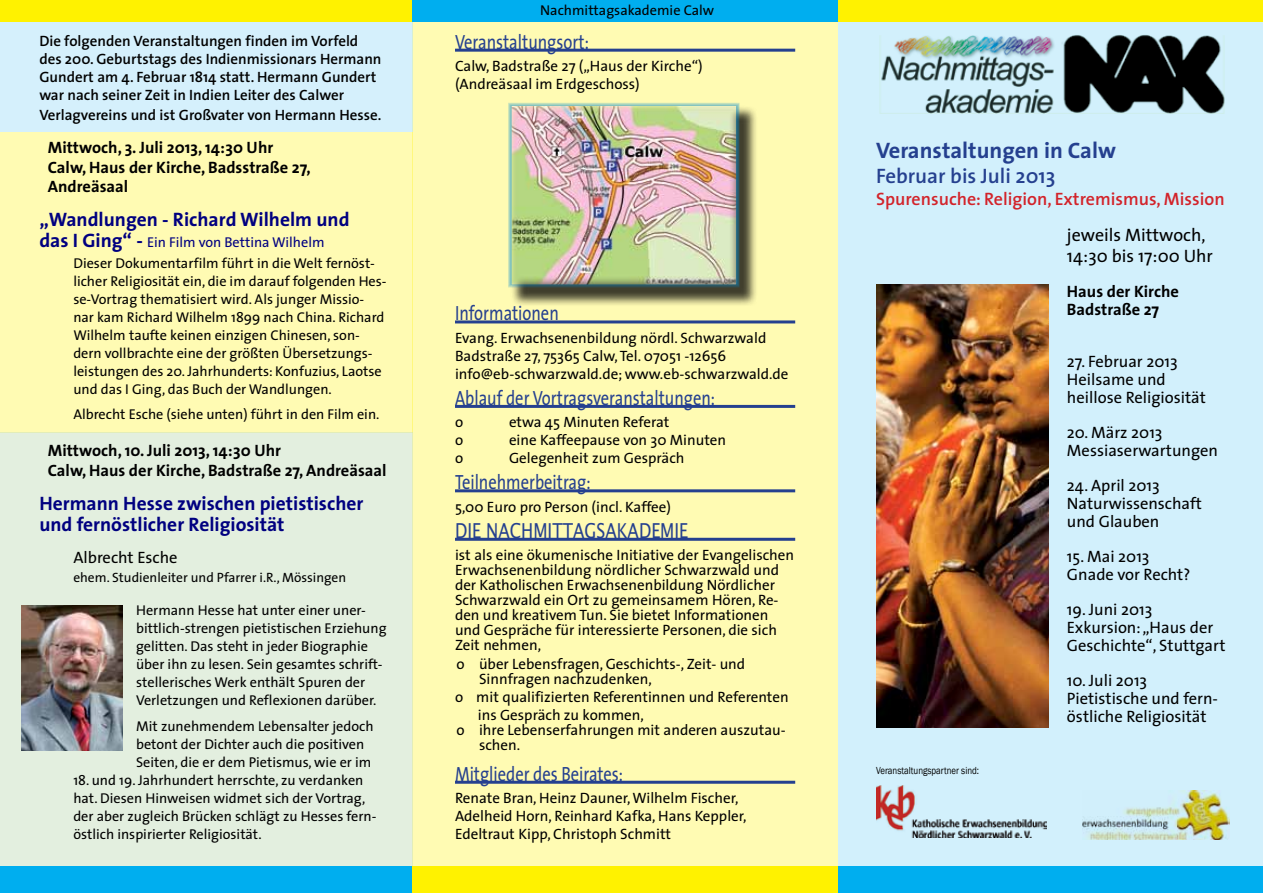
<style>
.page{position:relative;width:1263px;height:893px;background:#fff}
.page>*{position:absolute;margin:0;border:0;box-sizing:border-box;transform-origin:0 0}
.t1{font:700 22.5px "The Sans";color:#25408f}
.t2{font:600 21px "The Sans";color:#25408f}
.t3{font:20.7px "The Sans";color:#25408f;scale:.8 1}
.t4{font:20.7px "Lucida Sans Unicode";color:#25408f;scale:.8 1}
.t5{font:700 19.5px/21px "The Sans";color:#000080}
.t6{font:600 18px "The Sans";color:#d2232a}
.t7{font:18px/21.6px "The Sans";color:#000}
.t8{font:16.5px/18px "The Sans";color:#000}
.t9{font:700 16.5px/19.8px "The Sans";color:#000}
.t10{font:15px/15px "The Sans";color:#000}
.t11{font:600 15px/18px "The Sans";color:#000}
.t12{font:14.25px/18px "The Sans";color:#000}
.t13{font:13.5px "The Sans";color:#000}
.t14{font:10.5px "Franklin Gothic";color:#000;scale:.84 1}
.s1{font-weight:700;font-size:19.5px;color:#000080}
.s2{color:#000080}
</style>
<div class="page">
<div style="left:0;top:132px;width:412px;height:300px;background:#fffbb3"></div>
<div style="left:412px;top:20px;width:426px;height:873px;background:#fffbb3"></div>
<div style="left:0;top:432px;width:412px;height:461px;background:#e3efdf"></div>
<div style="left:0;top:17px;width:412px;height:115px;background:#d5f0fc"></div>
<div style="left:838px;top:0;width:425px;height:893px;background:#d2f0fc"></div>
<div style="left:0;top:866px;width:1263px;height:27px;background:#00aeef"></div>
<div style="left:0;top:0;width:1263px;height:21px;background:#fff200"></div>
<div style="left:412px;top:866px;width:426px;height:27px;background:#fff200"></div>
<div style="left:412px;top:0;width:426px;height:21px;background:#00aeef"></div>
<img style="left:1082px;top:791px;width:148px;height:48px">
<img style="left:876px;top:786px;width:170px;height:51px">
<hr style="left:455px;top:49px;width:340px;height:3px;background:#25408f">
<hr style="left:455px;top:320px;width:340px;height:3px;background:#25408f">
<hr style="left:455px;top:405px;width:340px;height:3px;background:#25408f">
<hr style="left:455px;top:489px;width:340px;height:3px;background:#25408f">
<hr style="left:455px;top:538px;width:340px;height:3px;background:#25408f">
<hr style="left:455px;top:781px;width:340px;height:3px;background:#25408f">
<div style="left:510px;top:105px;width:248px;height:202px;background:#000;opacity:.75"></div>
<img style="left:512px;top:107px;width:223px;height:177px">
<img style="left:880px;top:35px;width:345px;height:78px">
<img style="left:22px;top:605px;width:100px;height:145px">
<img style="left:876px;top:285px;width:173px;height:442px">
<p class="t11" style="left:39px;top:32px;width:344px">Die folgenden Veranstaltungen finden im Vorfeld des 200. Geburtstags des Indienmissionars Hermann Gundert am 4. Februar 1814 statt. Hermann Gundert war nach seiner Zeit in Indien Leiter des Calwer</p>
<p class="t11" style="left:39px;top:106px;width:344px">Verlagvereins und ist Großvater von Hermann Hesse.</p>
<p class="t9" style="left:48px;top:137px;width:264px">Mittwoch, 3. Juli 2013, 14:30 Uhr<br>Calw, Haus der Kirche, Badsstraße 27,<br>Andreäsaal</p>
<h3 class="t5" style="left:39px;top:209px;width:312px">„Wandlungen - Richard Wilhelm und</h3>
<p class="t12" style="left:73px;top:231px;width:303px;line-height:21px;text-indent:-34px"><span class="s1">das I Ging“ -</span> <span class="s2">Ein Film von Bettina Wilhelm<br></span>Dieser Dokumentarfilm führt in die Welt fernöst-</p>
<p class="t12" style="left:73px;top:272px;width:315px">licher Religiosität ein, die im darauf folgenden Hes&shy;se-Vortrag thematisiert wird. Als junger Missio&shy;nar kam Richard Wilhelm 1899 nach China. Richard Wilhelm taufte keinen einzigen Chinesen, son&shy;dern vollbrachte eine der größten Übersetzungs&shy;leistungen des 20. Jahrhunderts: Konfuzius, Laotse und das I Ging, das Buch der Wandlungen.</p>
<p class="t12" style="left:73px;top:405px;width:308px">Albrecht Esche (siehe unten) führt in den Film ein.</p>
<p class="t9" style="left:48px;top:440px;width:340px">Mittwoch, 10. Juli 2013, 14:30 Uhr<br>Calw, Haus der Kirche, Badstraße 27, Andreäsaal</p>
<h3 class="t5" style="left:39px;top:492px;width:326px">Hermann Hesse zwischen pietistischer und fernöstlicher Religiosität</h3>
<p class="t8" style="left:73px;top:548px;width:106px">Albrecht Esche</p>
<p class="t13" style="left:73px;top:566px;width:274px">ehem. Studienleiter und Pfarrer i.R., Mössingen</p>
<p class="t12" style="left:136px;top:601px;width:252px">Hermann Hesse hat unter einer uner&shy;bittlich-strengen pietistischen Erziehung gelitten. Das steht in jeder Biographie über ihn zu lesen. Sein gesamtes schrift&shy;stellerisches Werk enthält Spuren der Verletzungen und Reflexionen darüber.</p>
<p class="t12" style="left:136px;top:716px;width:239px">Mit zunehmendem Lebensalter jedoch betont der Dichter auch die positiven<br>Seiten, die er dem Pietismus, wie er im</p>
<p class="t12" style="left:73px;top:770px;width:304px">18. und 19. Jahrhundert herrschte, zu verdanken hat. Diesen Hinweisen widmet sich der Vortrag, der aber zugleich Brücken schlägt zu Hesses fern&shy;östlich inspirierter Religiosität.</p>
<p class="t12" style="left:540px;top:0;width:176px">Nachmittagsakademie Calw</p>
<h3 class="t3" style="left:455px;top:24px;width:169px">Veranstaltungsort:</h3>
<p class="t10" style="left:455px;top:56px;width:249px;line-height:18px">Calw, Badstraße 27 („Haus der Kirche“) (Andreäsaal im Erdgeschoss)</p>
<h3 class="t3" style="left:455px;top:296px;width:131px">Informationen</h3>
<p class="t10" style="left:455px;top:328px;width:335px;line-height:18px">Evang. Erwachsenenbildung nördl. Schwarzwald<br>Badstraße 27, 75365 Calw, Tel. 07051 -12656 info@eb-schwarzwald.de; www.eb-schwarzwald.de</p>
<h3 class="t3" style="left:455px;top:381px;width:327px">Ablauf der Vortragsveranstaltungen:</h3>
<p class="t10" style="left:455px;top:414px;width:10px">o</p>
<p class="t10" style="left:509px;top:414px;width:162px">etwa 45 Minuten Referat</p>
<p class="t10" style="left:455px;top:432px;width:10px">o</p>
<p class="t10" style="left:509px;top:432px;width:219px">eine Kaffeepause von 30 Minuten</p>
<p class="t10" style="left:455px;top:450px;width:10px">o</p>
<p class="t10" style="left:509px;top:450px;width:177px">Gelegenheit zum Gespräch</p>
<h3 class="t3" style="left:455px;top:465px;width:171px">Teilnehmerbeitrag:</h3>
<p class="t10" style="left:455px;top:499px;width:218px">5,00 Euro pro Person (incl. Kaffee)</p>
<h3 class="t4" style="left:455px;top:514px;width:293px">DIE NACHMITTAGSAKADEMIE</h3>
<p class="t10" style="left:455px;top:547px;width:341px">ist als eine ökumenische Initiative der Evangelischen Erwachsenenbildung nördlicher Schwarzwald und der Katholischen Erwachsenenbildung Nördlicher Schwarzwald ein Ort zu gemeinsamem Hören, Re&shy;den und kreativem Tun. Sie bietet Informationen und Gespräche für interessierte Personen, die sich Zeit nehmen,</p>
<p class="t10" style="left:479px;top:656px;width:268px;text-indent:-22px">o über Lebensfragen, Geschichts-, Zeit- und<br>Sinnfragen nachzudenken,</p>
<p class="t10" style="left:478px;top:688px;width:312px;line-height:18px;text-indent:-23px">o mit qualifizierten Referentinnen und Referenten ins Gespräch zu kommen,</p>
<p class="t10" style="left:479px;top:722px;width:308px;text-indent:-22px">o ihre Lebenserfahrungen mit anderen auszutau&shy;schen.</p>
<h3 class="t3" style="left:455px;top:756px;width:212px">Mitglieder des Beirates:</h3>
<p class="t10" style="left:455px;top:788px;width:293px;line-height:18px">Renate Bran, Heinz Dauner, Wilhelm Fischer,<br>Adelheid Horn, Reinhard Kafka, Hans Keppler,<br>Edeltraut Kipp, Christoph Schmitt</p>
<h1 class="t1" style="left:876px;top:132px;width:241px">Veranstaltungen in Calw</h1>
<h2 class="t2" style="left:876px;top:159px;width:181px">Februar bis Juli 2013</h2>
<p class="t6" style="left:876px;top:184px;width:350px">Spurensuche: Religion, Extremismus, Mission</p>
<p class="t14" style="left:876px;top:764px;width:124px">Veranstaltungspartner sind:</p>
<p class="t7" style="left:1067px;top:223px;width:148px">jeweils Mittwoch,<br>14:30 bis 17:00 Uhr</p>
<p class="t9" style="left:1067px;top:282px;width:113px;line-height:18px">Haus der Kirche<br>Badstraße 27</p>
<p class="t8" style="left:1067px;top:352px;width:140px">27. Februar 2013<br>Heilsame und heillose Religiosität</p>
<p class="t8" style="left:1067px;top:423px;width:153px">20. März 2013<br>Messiaserwartungen</p>
<p class="t8" style="left:1067px;top:476px;width:136px">24. April 2013<br>Naturwissenschaft und Glauben</p>
<p class="t8" style="left:1067px;top:547px;width:125px">15. Mai 2013<br>Gnade vor Recht?</p>
<p class="t8" style="left:1067px;top:600px;width:160px">19. Juni 2013<br>Exkursion: „Haus der<br>Geschichte“, Stuttgart</p>
<p class="t8" style="left:1067px;top:671px;width:153px">10. Juli 2013<br>Pietistische und fern&shy;östliche Religiosität</p>
</div>
